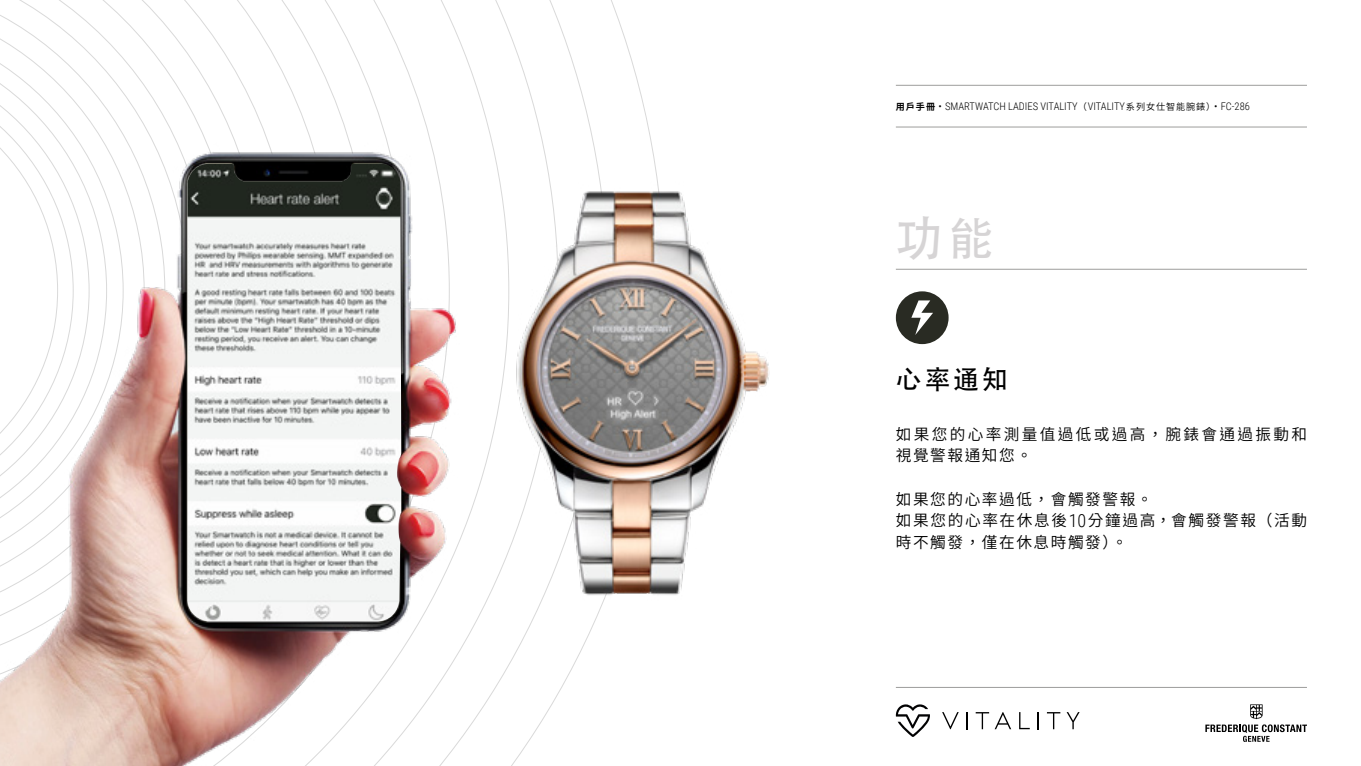
<style>
.page{position:relative;width:1361px;height:766px;background:#fff}
.page>*{position:absolute;margin:0;border:0;box-sizing:border-box;transform-origin:0 0}
.t1{font:46.95px "Adobe Heiti Std";color:#d6d4d5}
.t2{font:26.1px "Adobe Heiti Std";color:#000}
.t3{font:600 15.6px/21.6px "Noto Sans CJ Ktc";letter-spacing:.105em;color:#000}
.t4{font:600 15.6px/21.6px "Noto Sans CJ Ktc";letter-spacing:.15em;color:#000}
.t5{font:300 10.5px "Roboto Condensed";color:#000}
.s1{font-family:"Noto Sans CJ Ktc";font-weight:700;font-size:9.15px}
.s2{font-family:"Noto Sans CJ Ktc";font-weight:600;font-size:9.15px}
.s3{font-family:"Roboto Condensed";font-weight:300;font-size:18px}
</style>
<div class="page">
<hr style="left:896px;top:269px;width:411px;height:1px;background:#9d9d9c">
<svg style="left:1205px;top:704px;width:102px;height:37px"></svg>
<hr style="left:896px;top:687px;width:411px;height:1px;background:#9d9d9c">
<svg style="left:942px;top:712px;width:16px;height:17px"></svg>
<svg style="left:966px;top:712px;width:2px;height:17px"></svg>
<svg style="left:975px;top:712px;width:36px;height:17px"></svg>
<svg style="left:1019px;top:712px;width:10px;height:17px"></svg>
<svg style="left:1037px;top:712px;width:2px;height:17px"></svg>
<svg style="left:1047px;top:712px;width:13px;height:17px"></svg>
<svg style="left:1066px;top:712px;width:13px;height:17px"></svg>
<svg style="left:896px;top:704px;width:34px;height:32px"></svg>
<hr style="left:896px;top:127px;width:411px;height:1px;background:#9d9d9c">
<hr style="left:896px;top:85px;width:411px;height:1px;background:#9d9d9c">
<img style="left:566px;top:97px;width:203px;height:583px">
<div style="left:896px;top:291px;width:52px;height:53px;background:#292b23;border-radius:50%"></div>
<svg style="left:911px;top:300px;width:22px;height:35px"></svg>
<img style="left:0;top:0;width:566px;height:765px">
<img style="left:187px;top:163px;width:214px;height:458px">
<p class="t5" style="left:896px;top:99px;width:355px"><span class="s1">用戶手冊</span> • SMARTWATCH LADIES VITALITY<span class="s2">（</span>VITALITY<span class="s2">系列女仕智能腕錶）</span>• FC-286</p>
<h1 class="t1" style="left:896px;top:211px;width:100px">功能</h1>
<h2 class="t2" style="left:896px;top:363px;width:114px">心率通知</h2>
<p class="t4" style="left:896px;top:423px;width:413px">如果您的心率測量值過低或過高，腕錶會通過振動和視覺警報通知您。</p>
<p class="t3" style="left:896px;top:488px;width:413px">如果您的心率過低，會觸發警報。<br>如果您的心率在休息後<span class="s3">10</span>分鐘過高，會觸發警報（活動時不觸發，僅在休息時觸發）。</p>
</div>
